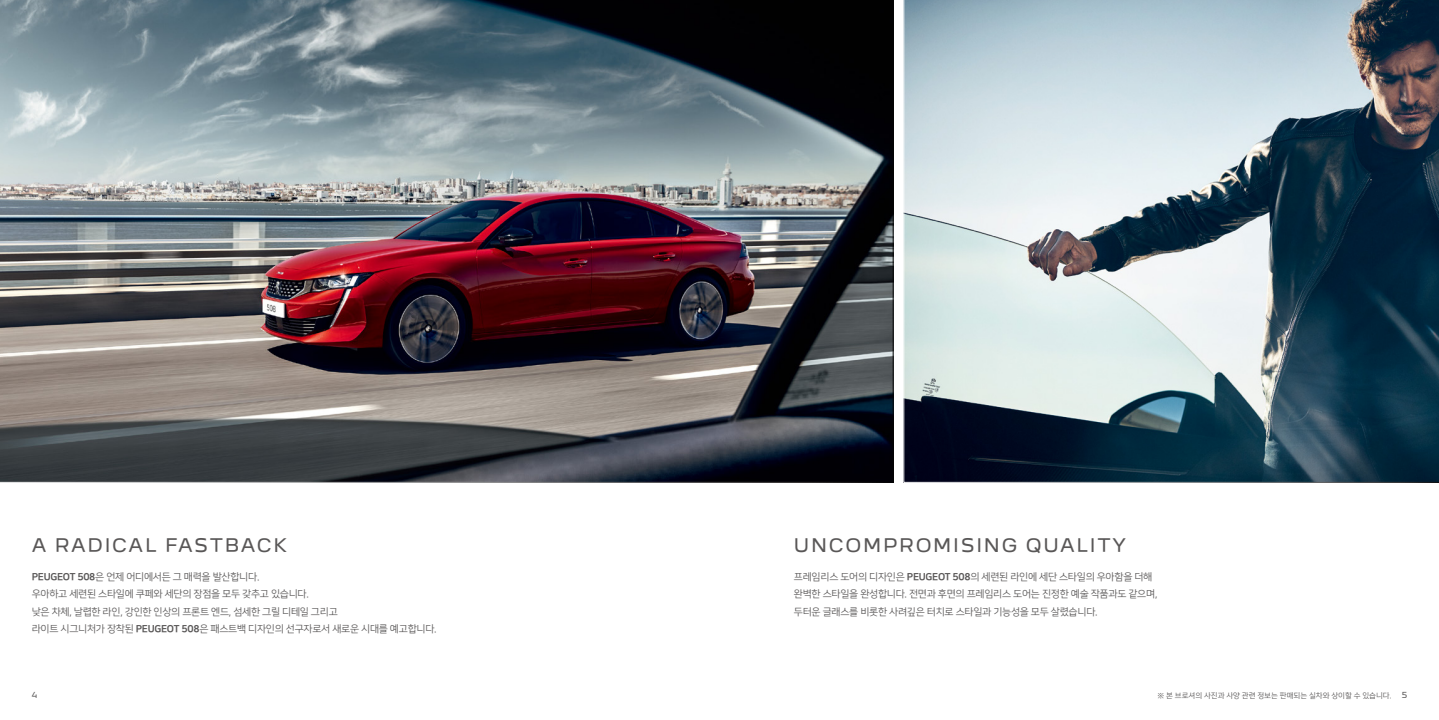
<style>
.page{position:relative;width:1439px;height:720px;background:#fff}
.page>*{position:absolute;margin:0;border:0;box-sizing:border-box;transform-origin:0 0}
.t1{font:16.88px "Peugeot New";letter-spacing:.1em;color:#595757}
.t2{font:10px/17.5px "Nanum Square OTFR";letter-spacing:-.025em;color:#595757}
.t3{font:7.5px "Nanum Square OTFR";color:#595757}
.t4{font:7.5px "Peugeot New";color:#595757}
.s1{font-family:"Nanum Square OTFEB"}
</style>
<div class="page">
<svg style="left:903px;top:0;width:536px;height:482px;background:#8396a0"></svg>
<img style="left:0;top:0;width:893px;height:482px">
<h1 class="t1" style="left:32px;top:533px;width:257px">A RADICAL FASTBACK</h1>
<p class="t2" style="left:32px;top:568px;width:406px"><span class="s1">PEUGEOT 508</span>은 언제 어디에서든 그 매력을 발산합니다.<br>우아하고 세련된 스타일에 쿠페와 세단의 장점을 모두 갖추고 있습니다.<br>낮은 차체, 날렵한 라인, 강인한 인상의 프론트 엔드, 섬세한 그릴 디테일 그리고<br>라이트 시그니처가 장착된 <span class="s1">PEUGEOT 508</span>은 패스트백 디자인의 선구자로서 새로운 시대를 예고합니다.</p>
<h1 class="t1" style="left:794px;top:533px;width:333px">UNCOMPROMISING QUALITY</h1>
<p class="t2" style="left:794px;top:568px;width:365px">프레임리스 도어의 디자인은 <span class="s1">PEUGEOT 508</span>의 세련된 라인에 세단 스타일의 우아함을 더해 완벽한 스타일을 완성합니다. 전면과 후면의 프레임리스 도어는 진정한 예술 작품과도 같으며, 두터운 글래스를 비롯한 사려깊은 터치로 스타일과 기능성을 모두 살렸습니다.</p>
<p class="t4" style="left:32px;top:690px;width:7px">4</p>
<p class="t3" style="left:1157px;top:691px;width:236px">※ 본 브로셔의 사진과 사양 관련 정보는 판매되는 실차와 상이할 수 있습니다.</p>
<p class="t4" style="left:1401px;top:690px;width:7px">5</p>
</div>
